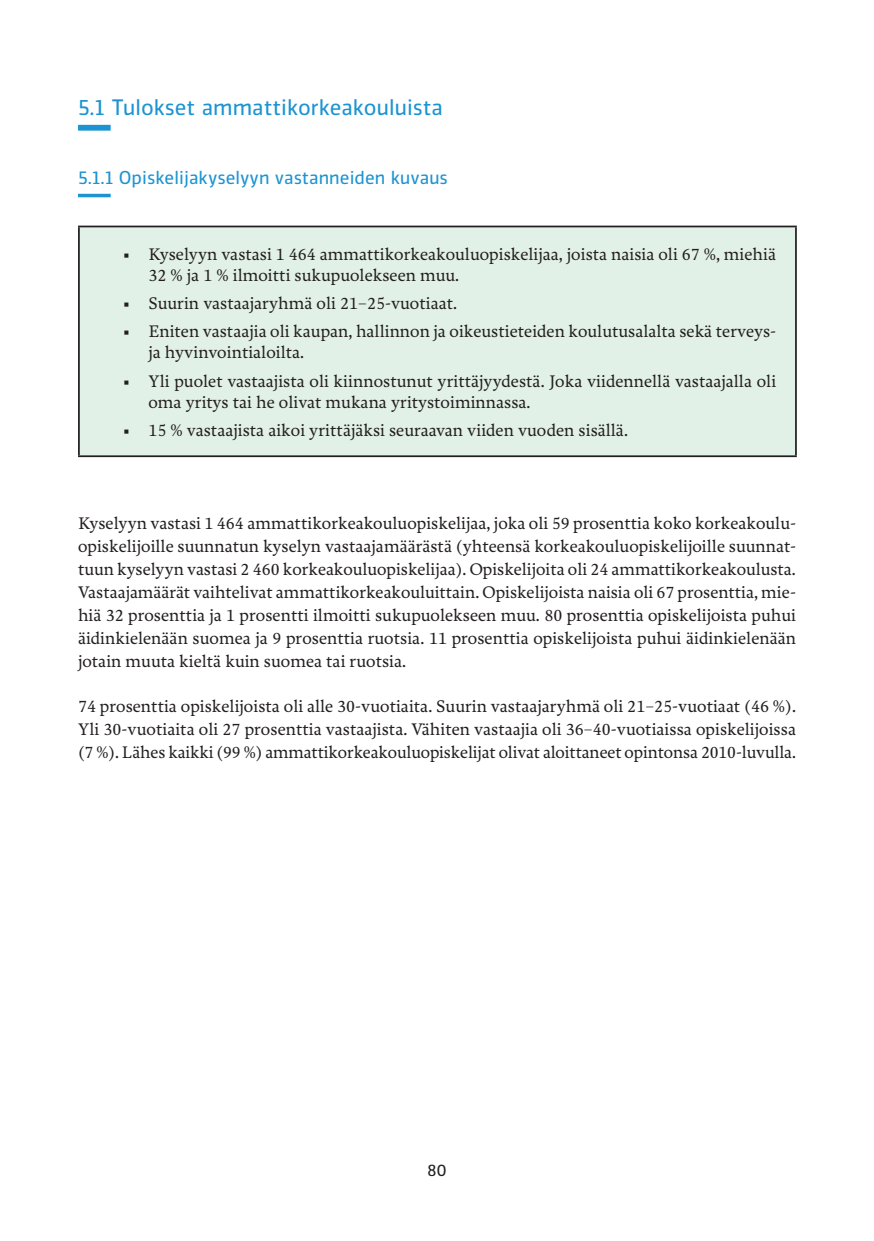
<style>
.page{position:relative;width:874px;height:1241px;background:#fff}
.page>*{position:absolute;margin:0;border:0;box-sizing:border-box;transform-origin:0 0}
._176_x_250_-_Otsikko{font:21px "Vinkel";letter-spacing:.005em;color:#1c94d2}
.leipis_alavälillä{font:500 17.5px/22.9px "Freya";letter-spacing:.005em;color:#231f20}
._176_x_250_-_Otsikko-2{font:17.5px "Vinkel";letter-spacing:.005em;color:#1c94d2}
.t1{font:15.75px "Vinkel";color:#231f20}
</style>
<div class="page">
<div style="left:78px;top:125px;width:33px;height:6px;background:#1c94d2"></div>
<hr style="left:78px;top:194px;width:33px;height:3px;background:#1c94d2">
<div style="left:79px;top:226px;width:716px;height:230px;background:#e2f1e7"></div>
<hr style="left:78px;top:225px;width:718px;height:2px;background:#231f20">
<hr style="left:78px;top:227px;width:2px;height:228px;background:#231f20">
<hr style="left:794px;top:227px;width:2px;height:228px;background:#231f20">
<hr style="left:78px;top:455px;width:718px;height:2px;background:#231f20">
<p class="_176_x_250_-_Otsikko" style="left:78px;top:93px;width:366px">5.1 Tulokset ammattikorkeakouluista</p>
<p class="_176_x_250_-_Otsikko-2" style="left:78px;top:166px;width:371px">5.1.1 Opiskelijakyselyyn vastanneiden kuvaus</p>
<p class="leipis_alavälillä" style="left:148px;top:244px;width:628px;line-height:21px;text-indent:-24px">▪ Kyselyyn vastasi 1 464 ammattikorkeakouluopiskelijaa, joista naisia oli 67 %, miehiä<br>32 % ja 1 % ilmoitti sukupuolekseen muu.</p>
<p class="leipis_alavälillä" style="left:124px;top:292px;width:334px">▪ Suurin vastaajaryhmä oli 21–25-vuotiaat.</p>
<p class="leipis_alavälillä" style="left:148px;top:322px;width:629px;line-height:21px;text-indent:-24px">▪ Eniten vastaajia oli kaupan, hallinnon ja oikeustieteiden koulutusalalta sekä terveys&shy;ja hyvinvointialoilta.</p>
<p class="leipis_alavälillä" style="left:148px;top:371px;width:629px;line-height:21px;text-indent:-24px">▪ Yli puolet vastaajista oli kiinnostunut yrittäjyydestä. Joka viidennellä vastaajalla oli oma yritys tai he olivat mukana yritystoiminnassa.</p>
<p class="leipis_alavälillä" style="left:124px;top:419px;width:505px">▪ 15 % vastaajista aikoi yrittäjäksi seuraavan viiden vuoden sisällä.</p>
<p class="leipis_alavälillä" style="left:78px;top:512px;width:719px;text-align:justify">Kyselyyn vastasi 1 464 ammattikorkeakouluopiskelijaa, joka oli 59 prosenttia koko korkeakoulu&shy;opiskelijoille suunnatun kyselyn vastaajamäärästä (yhteensä korkeakouluopiskelijoille suunnat&shy;tuun kyselyyn vastasi 2 460 korkeakouluopiskelijaa). Opiskelijoita oli 24 ammattikorkeakoulusta.<br>Vastaajamäärät vaihtelivat ammattikorkeakouluittain. Opiskelijoista naisia oli 67 prosenttia, mie&shy;hiä 32 prosenttia ja 1 prosentti ilmoitti sukupuolekseen muu. 80 prosenttia opiskelijoista puhui äidinkielenään suomea ja 9 prosenttia ruotsia. 11 prosenttia opiskelijoista puhui äidinkielenään jotain muuta kieltä kuin suomea tai ruotsia.</p>
<p class="leipis_alavälillä" style="left:78px;top:695px;width:719px;text-align:justify">74 prosenttia opiskelijoista oli alle 30-vuotiaita. Suurin vastaajaryhmä oli 21–25-vuotiaat (46 %).<br>Yli 30-vuotiaita oli 27 prosenttia vastaajista. Vähiten vastaajia oli 36–40-vuotiaissa opiskelijoissa (7 %). Lähes kaikki (99 %) ammattikorkeakouluopiskelijat olivat aloittaneet opintonsa 2010-luvulla.</p>
<p class="t1" style="left:427px;top:1159px;width:20px">80</p>
</div>
